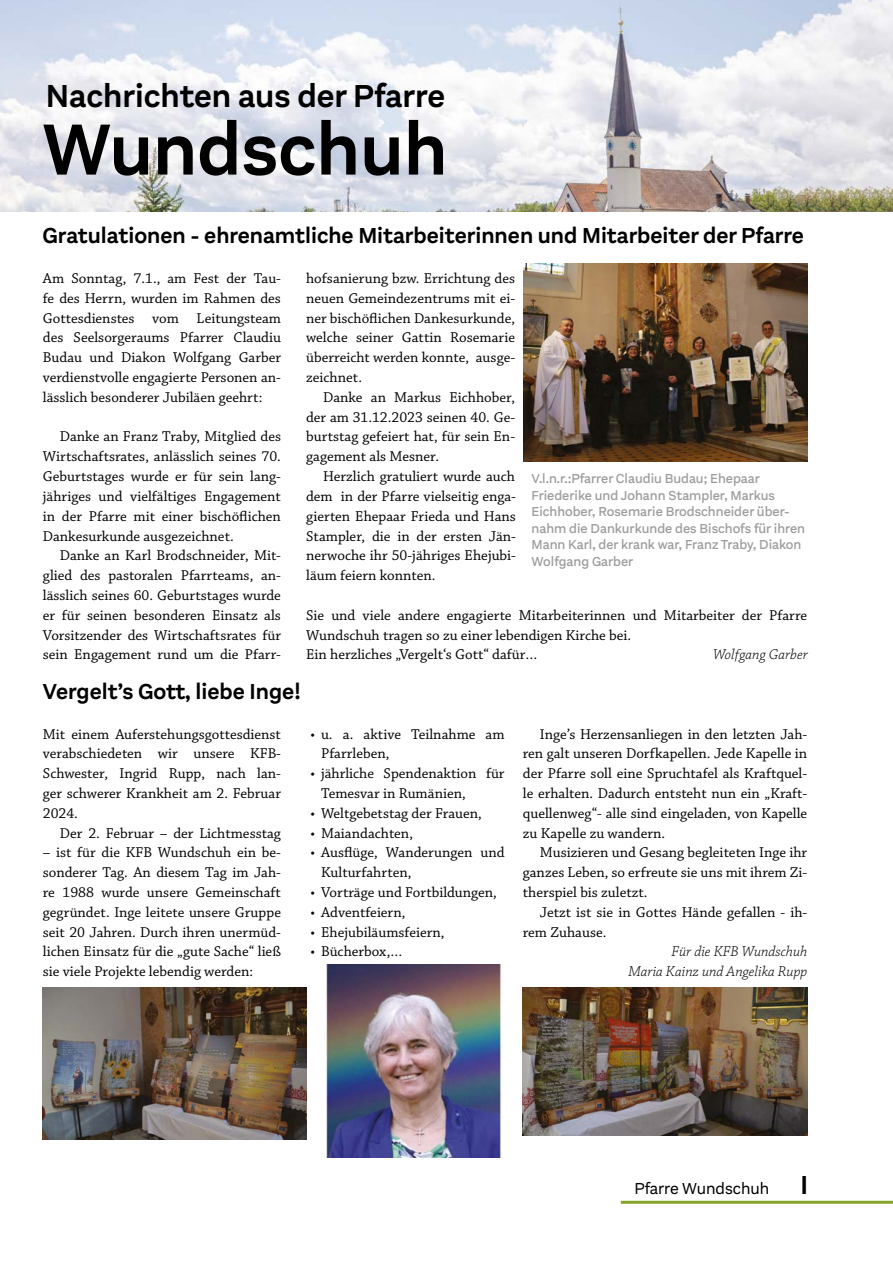
<style>
.page{position:relative;width:893px;height:1263px;background:#fff}
.page>*{position:absolute;margin:0;border:0;box-sizing:border-box;transform-origin:0 0}
.t1{font:600 75px "Aestetico";color:#000}
.t2{font:600 33px "Aestetico";color:#000}
.t3{font:600 22.5px "Aestetico";color:#000}
.t4{font:16.5px "Aestetico";color:#000}
.t5{font:15px/19.8px "Chaparral Pro";color:#000;text-align:justify}
.t6{font:italic 300 15px/19.8px "Chaparral Pro";color:#000;text-align:right}
.t7{font:500 13.5px/16.5px "Aestetico";color:#9c9d9d}
.s1{font-weight:600;font-size:27px}
</style>
<div class="page">
<hr style="left:621px;top:1201px;width:272px;height:3px;background:#86a526">
<img style="left:0;top:0;width:893px;height:212px">
<img style="left:524px;top:263px;width:284px;height:198px">
<img style="left:327px;top:965px;width:174px;height:192px">
<img style="left:43px;top:988px;width:263px;height:151px">
<img style="left:523px;top:988px;width:284px;height:147px">
<h2 class="t2" style="left:46px;top:77px;width:401px">Nachrichten aus der Pfarre</h2>
<h1 class="t1" style="left:43px;top:105px;width:406px">Wundschuh</h1>
<h3 class="t3" style="left:43px;top:223px;width:763px">Gratulationen - ehrenamtliche Mitarbeiterinnen und Mitarbeiter der Pfarre</h3>
<p class="t5" style="left:43px;top:269px;width:240px">Am Sonntag, 7.1., am Fest der Tau&shy;fe des Herrn, wurden im Rahmen des Gottesdienstes vom Leitungsteam des Seelsorgeraums Pfarrer Claudiu Budau und Diakon Wolfgang Garber verdienstvolle engagierte Personen an&shy;lässlich besonderer Jubiläen geehrt:</p>
<p class="t5" style="left:43px;top:427px;width:240px;text-indent:17px">Danke an Franz Traby, Mitglied des Wirtschaftsrates, anlässlich seines 70.<br>Geburtstages wurde er für sein lang&shy;jähriges und vielfältiges Engagement in der Pfarre mit einer bischöflichen Dankesurkunde ausgezeichnet.</p>
<p class="t5" style="left:43px;top:546px;width:240px;text-indent:17px">Danke an Karl Brodschneider, Mit&shy;glied des pastoralen Pfarrteams, an&shy;lässlich seines 60. Geburtstages wurde er für seinen besonderen Einsatz als Vorsitzender des Wirtschaftsrates für sein Engagement rund um die Pfarr-</p>
<p class="t5" style="left:306px;top:269px;width:210px">hofsanierung bzw. Errichtung des neuen Gemeindezentrums mit ei&shy;ner bischöflichen Dankesurkunde, welche seiner Gattin Rosemarie überreicht werden konnte, ausge&shy;zeichnet.</p>
<p class="t5" style="left:306px;top:388px;width:210px;text-indent:17px">Danke an Markus Eichhober, der am 31.12.2023 seinen 40. Ge&shy;burtstag gefeiert hat, für sein En&shy;gagement als Mesner.</p>
<p class="t5" style="left:306px;top:467px;width:211px;text-indent:17px">Herzlich gratuliert wurde auch dem in der Pfarre vielseitig enga&shy;gierten Ehepaar Frieda und Hans Stampler, die in der ersten Jän&shy;nerwoche ihr 50-jähriges Ehejubi&shy;läum feiern konnten.</p>
<p class="t7" style="left:531px;top:470px;width:275px">V.l.n.r.:Pfarrer Claudiu Budau; Ehepaar Friederike und Johann Stampler, Markus Eichhober, Rosemarie Brodschneider über&shy;nahm die Dankurkunde des Bischofs für ihren Mann Karl, der krank war, Franz Traby, Diakon Wolfgang Garber</p>
<p class="t5" style="left:306px;top:606px;width:502px;text-align:left">Sie und viele andere engagierte Mitarbeiterinnen und Mitarbeiter der Pfarre<br>Wundschuh tragen so zu einer lebendigen Kirche bei.<br>Ein herzliches „Vergelt‘s Gott“ dafür…</p>
<p class="t6" style="left:713px;top:645px;width:96px">Wolfgang Garber</p>
<h3 class="t3" style="left:43px;top:678px;width:259px">Vergelt’s Gott, liebe Inge!</h3>
<p class="t5" style="left:43px;top:724px;width:240px">Mit einem Auferstehungsgottesdienst verabschiedeten wir unsere KFB-Schwester, Ingrid Rupp, nach lan&shy;ger schwerer Krankheit am 2. Februar 2024.</p>
<p class="t5" style="left:60px;top:823px;width:223px">Der 2. Februar – der Lichtmesstag</p>
<p class="t5" style="left:43px;top:843px;width:240px">– ist für die KFB Wundschuh ein be&shy;sonderer Tag. An diesem Tag im Jah&shy;re 1988 wurde unsere Gemeinschaft gegründet. Inge leitete unsere Gruppe seit 20 Jahren. Durch ihren unermüd&shy;lichen Einsatz für die „gute Sache“ ließ sie viele Projekte lebendig werden:</p>
<p class="t5" style="left:321px;top:724px;width:185px;text-indent:-11px">• u. a. aktive Teilnahme am<br>Pfarrleben,</p>
<p class="t5" style="left:321px;top:764px;width:185px;text-indent:-11px">• jährliche Spendenaktion für<br>Temesvar in Rumänien,</p>
<p class="t5" style="left:310px;top:804px;width:173px">• Weltgebetstag der Frauen,</p>
<p class="t5" style="left:310px;top:823px;width:104px">• Maiandachten,</p>
<p class="t5" style="left:321px;top:843px;width:185px;text-indent:-11px">• Ausflüge, Wanderungen und<br>Kulturfahrten,</p>
<p class="t5" style="left:310px;top:883px;width:188px">• Vorträge und Fortbildungen,</p>
<p class="t5" style="left:310px;top:903px;width:97px">• Adventfeiern,</p>
<p class="t5" style="left:310px;top:922px;width:136px">• Ehejubiläumsfeiern,</p>
<p class="t5" style="left:310px;top:942px;width:93px">• Bücherbox,…</p>
<p class="t5" style="left:523px;top:724px;width:286px;text-indent:17px">Inge’s Herzensanliegen in den letzten Jah&shy;ren galt unseren Dorfkapellen. Jede Kapelle in der Pfarre soll eine Spruchtafel als Kraftquel&shy;le erhalten. Dadurch entsteht nun ein „Kraft&shy;quellenweg“- alle sind eingeladen, von Kapelle zu Kapelle zu wandern.</p>
<p class="t5" style="left:523px;top:843px;width:286px;text-indent:17px">Musizieren und Gesang begleiteten Inge ihr ganzes Leben, so erfreute sie uns mit ihrem Zi&shy;therspiel bis zuletzt.</p>
<p class="t5" style="left:523px;top:903px;width:286px;text-indent:17px">Jetzt ist sie in Gottes Hände gefallen - ih&shy;rem Zuhause.</p>
<p class="t6" style="left:628px;top:942px;width:180px">Für die KFB Wundschuh<br>Maria Kainz und Angelika Rupp</p>
<p class="t4" style="left:634px;top:1179px;width:175px">Pfarre Wundschuh <span class="s1">I</span></p>
</div>
